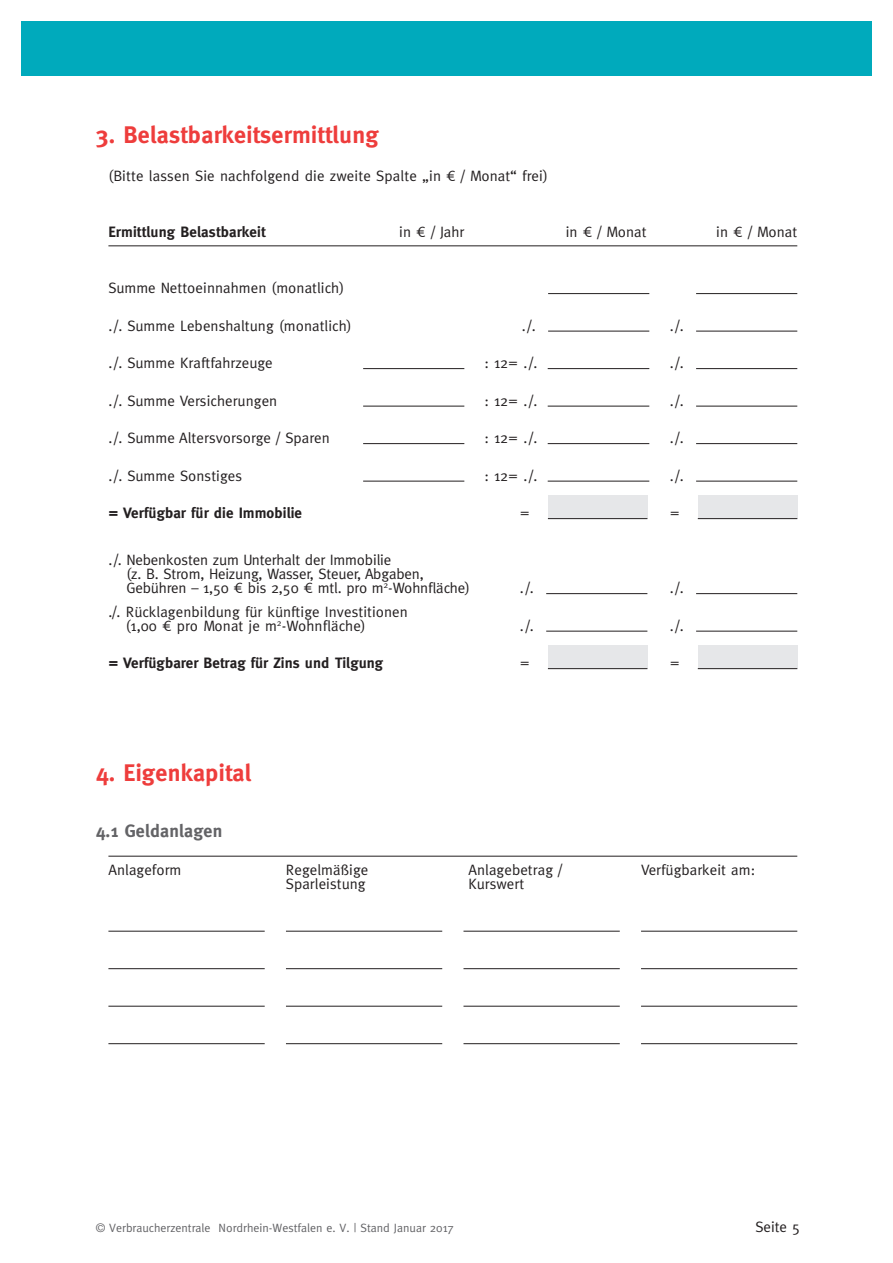
<style>
.page{position:relative;width:893px;height:1263px;background:#fff}
.page>*{position:absolute;margin:0;border:0;box-sizing:border-box;transform-origin:0 0}
.t1{font:700 24px "Meta";letter-spacing:.01em;color:#ee3d3c}
.t2{font:700 18px "Meta";letter-spacing:.01em;color:#636366}
.t3{font:15px/14.2px "Meta";letter-spacing:.005em;color:#231f20}
.t4{font:700 15px "Meta";letter-spacing:.005em;color:#231f20}
.t5{font:12px "Meta";color:#636366}
.s1{font-family:"Meta Book Expert"}
</style>
<div class="page">
<div style="left:21px;top:21px;width:851px;height:55px;background:#00aabc"></div>
<div style="left:548px;top:645px;width:99px;height:24px;background:#e6e7e9"></div>
<div style="left:698px;top:645px;width:99px;height:24px;background:#e6e7e9"></div>
<div style="left:548px;top:495px;width:99px;height:24px;background:#e6e7e9"></div>
<div style="left:698px;top:495px;width:99px;height:24px;background:#e6e7e9"></div>
<hr style="left:108px;top:246px;width:689px;height:1px;background:#231f20">
<hr style="left:698px;top:518px;width:99px;height:1px;background:#231f20">
<hr style="left:548px;top:518px;width:99px;height:1px;background:#231f20">
<hr style="left:548px;top:668px;width:99px;height:1px;background:#231f20">
<hr style="left:698px;top:668px;width:99px;height:1px;background:#231f20">
<hr style="left:696px;top:331px;width:101px;height:1px;background:#231f20">
<hr style="left:696px;top:293px;width:101px;height:1px;background:#231f20">
<hr style="left:548px;top:293px;width:101px;height:1px;background:#231f20">
<hr style="left:696px;top:368px;width:101px;height:1px;background:#231f20">
<hr style="left:696px;top:406px;width:101px;height:1px;background:#231f20">
<hr style="left:696px;top:443px;width:101px;height:1px;background:#231f20">
<hr style="left:696px;top:481px;width:101px;height:1px;background:#231f20">
<hr style="left:546px;top:593px;width:101px;height:1px;background:#231f20">
<hr style="left:696px;top:593px;width:101px;height:1px;background:#231f20">
<hr style="left:546px;top:631px;width:101px;height:1px;background:#231f20">
<hr style="left:696px;top:631px;width:101px;height:1px;background:#231f20">
<hr style="left:548px;top:368px;width:101px;height:1px;background:#231f20">
<hr style="left:548px;top:406px;width:101px;height:1px;background:#231f20">
<hr style="left:548px;top:443px;width:101px;height:1px;background:#231f20">
<hr style="left:548px;top:481px;width:101px;height:1px;background:#231f20">
<hr style="left:363px;top:368px;width:101px;height:1px;background:#231f20">
<hr style="left:363px;top:406px;width:101px;height:1px;background:#231f20">
<hr style="left:363px;top:443px;width:101px;height:1px;background:#231f20">
<hr style="left:363px;top:481px;width:101px;height:1px;background:#231f20">
<hr style="left:548px;top:331px;width:101px;height:1px;background:#231f20">
<hr style="left:108px;top:931px;width:157px;height:1px;background:#231f20">
<hr style="left:108px;top:968px;width:157px;height:1px;background:#231f20">
<hr style="left:108px;top:1006px;width:157px;height:1px;background:#231f20">
<hr style="left:108px;top:1043px;width:157px;height:1px;background:#231f20">
<hr style="left:108px;top:856px;width:689px;height:1px;background:#231f20">
<hr style="left:286px;top:931px;width:156px;height:1px;background:#231f20">
<hr style="left:286px;top:968px;width:156px;height:1px;background:#231f20">
<hr style="left:286px;top:1006px;width:156px;height:1px;background:#231f20">
<hr style="left:286px;top:1043px;width:156px;height:1px;background:#231f20">
<hr style="left:463px;top:931px;width:157px;height:1px;background:#231f20">
<hr style="left:463px;top:968px;width:157px;height:1px;background:#231f20">
<hr style="left:463px;top:1006px;width:157px;height:1px;background:#231f20">
<hr style="left:463px;top:1043px;width:157px;height:1px;background:#231f20">
<hr style="left:641px;top:931px;width:156px;height:1px;background:#231f20">
<hr style="left:641px;top:968px;width:156px;height:1px;background:#231f20">
<hr style="left:641px;top:1006px;width:156px;height:1px;background:#231f20">
<hr style="left:641px;top:1043px;width:156px;height:1px;background:#231f20">
<h1 class="t1" style="left:96px;top:121px;width:284px">3. Belastbarkeitsermittlung</h1>
<p class="t3" style="left:108px;top:168px;width:441px">(Bitte lassen Sie nachfolgend die zweite Spalte „in <span class="s1">‘</span> / Monat“ frei)</p>
<p class="t4" style="left:108px;top:223px;width:159px">Ermittlung Belastbarkeit</p>
<p class="t3" style="left:716px;top:225px;width:83px">in <span class="s1">‘</span> / Monat</p>
<p class="t3" style="left:399px;top:225px;width:67px">in <span class="s1">‘</span> / Jahr</p>
<p class="t3" style="left:566px;top:225px;width:83px">in <span class="s1">‘</span> / Monat</p>
<p class="t3" style="left:108px;top:281px;width:237px">Summe Nettoeinnahmen (monatlich)</p>
<p class="t3" style="left:108px;top:318px;width:245px">./. Summe Lebenshaltung (monatlich)</p>
<p class="t3" style="left:108px;top:356px;width:166px">./. Summe Kraftfahrzeuge</p>
<p class="t3" style="left:108px;top:393px;width:170px">./. Summe Versicherungen</p>
<p class="t3" style="left:108px;top:431px;width:223px">./. Summe Altersvorsorge / Sparen</p>
<p class="t3" style="left:108px;top:468px;width:135px">./. Summe Sonstiges</p>
<p class="t4" style="left:108px;top:504px;width:195px">= Verfügbar für die Immobilie</p>
<p class="t3" style="left:127px;top:552px;width:345px;text-indent:-18px">./. Nebenkosten zum Unterhalt der Immobilie<br>(z. B. Strom, Heizung, Wasser, Steuer, Abgaben,<br>Gebühren – 1,50 <span class="s1">‘</span> bis 2,50 <span class="s1">‘</span> mtl. pro m<sup>2</sup>-Wohnfläche)</p>
<p class="t3" style="left:126px;top:604px;width:284px;text-indent:-17px">./. Rücklagenbildung für künftige Investitionen (1,00 <span class="s1">‘</span> pro Monat je m<sup>2</sup>-Wohnfläche)</p>
<p class="t4" style="left:108px;top:654px;width:276px">= Verfügbarer Betrag für Zins und Tilgung</p>
<p class="t3" style="left:522px;top:318px;width:15px">./.</p>
<p class="t3" style="left:484px;top:356px;width:54px">: 12= ./.</p>
<p class="t3" style="left:484px;top:393px;width:54px">: 12= ./.</p>
<p class="t3" style="left:484px;top:431px;width:54px">: 12= ./.</p>
<p class="t3" style="left:484px;top:468px;width:54px">: 12= ./.</p>
<p class="t3" style="left:670px;top:318px;width:15px">./.</p>
<p class="t3" style="left:670px;top:356px;width:15px">./.</p>
<p class="t3" style="left:670px;top:393px;width:15px">./.</p>
<p class="t3" style="left:670px;top:431px;width:15px">./.</p>
<p class="t3" style="left:670px;top:468px;width:15px">./.</p>
<p class="t3" style="left:520px;top:506px;width:11px">=</p>
<p class="t3" style="left:670px;top:506px;width:11px">=</p>
<p class="t3" style="left:520px;top:581px;width:15px">./.</p>
<p class="t3" style="left:670px;top:581px;width:15px">./.</p>
<p class="t3" style="left:520px;top:618px;width:15px">./.</p>
<p class="t3" style="left:670px;top:618px;width:15px">./.</p>
<p class="t3" style="left:520px;top:656px;width:11px">=</p>
<p class="t3" style="left:670px;top:656px;width:11px">=</p>
<h1 class="t1" style="left:96px;top:759px;width:157px">4. Eigenkapital</h1>
<p class="t2" style="left:96px;top:820px;width:128px">4.1 Geldanlagen</p>
<p class="t3" style="left:108px;top:862px;width:74px">Anlageform</p>
<p class="t3" style="left:468px;top:862px;width:95px">Anlagebetrag /<br>Kurswert</p>
<p class="t3" style="left:286px;top:862px;width:84px">Regelmäßige</p>
<p class="t3" style="left:641px;top:862px;width:116px">Verfügbarkeit am:</p>
<p class="t3" style="left:286px;top:876px;width:81px">Sparleistung</p>
<p class="t5" style="left:96px;top:1220px;width:360px">© Verbraucherzentrale Nordrhein-Westfalen e. V. | Stand Januar 2017</p>
<p class="t3" style="left:755px;top:1219px;width:46px">Seite 5</p>
</div>
